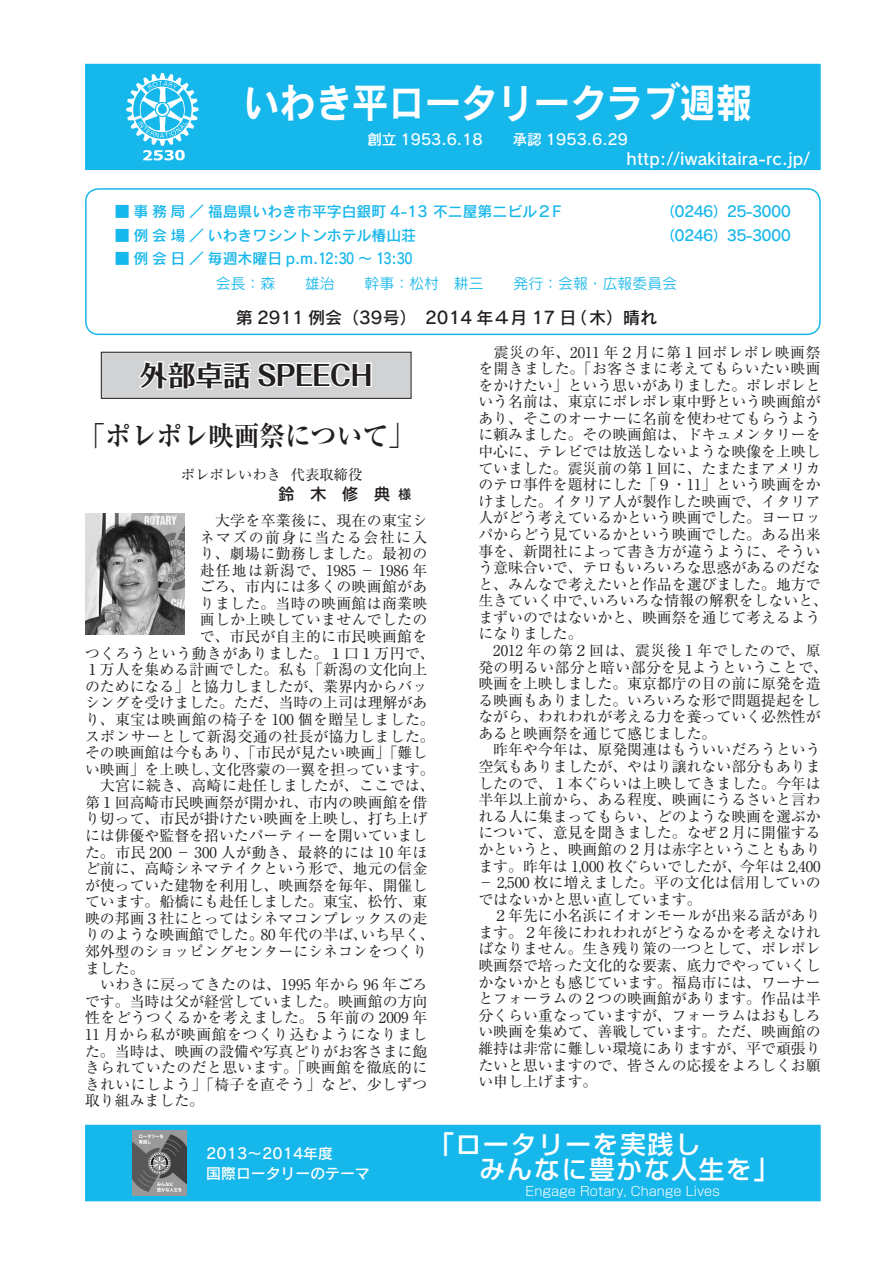
<style>
.page{position:relative;width:893px;height:1263px;background:#fff}
.page>*{position:absolute;margin:0;border:0;box-sizing:border-box;transform-origin:0 0}
.t1{font:40.35px "Rodin Pro B";color:#fff;scale:.9 1}
.t2{font:700 27.6px "Ryumin Pr 6";letter-spacing:-.01em;color:#231f20;scale:.94 1}
.t3{font:700 27.6px "Folk Pro";color:#231f20}
.t4{font:500 25.5px/25px "Shin Go Pr 6 N";letter-spacing:.075em;color:#fff}
.t5{font:16.95px "Rodin Pro DB";color:#231f20}
.t6{font:16.5px "Rodin Pro DB";letter-spacing:.01em;color:#fff}
.t7{font:500 15.9px "Shin M Go Pr 6 N";color:#231f20}
.t8{font:14.85px/16.6px "Ryumin Pr 6 N";color:#231f20}
.t9{font:14.85px "Ryumin Pr 6 N";letter-spacing:.025em;color:#231f20}
.t10{font:14.85px "Ryumin Pr 6 N";letter-spacing:.02em;color:#231f20}
.t11{font:14.85px "Rodin Pro DB";color:#16b7eb}
.t12{font:14.85px "Ryumin Pr 6 N";letter-spacing:.03em;color:#231f20}
.t13{font:14.85px/19.2px "Rodin Pro DB";color:#fff}
.t14{font:14.85px "Ryumin Pr 6 N";letter-spacing:.04em;color:#231f20}
.t15{font:14.85px "Rodin Pro M";color:#16b7eb}
.t16{font:14.85px/23.4px "Rodin Pro DB";letter-spacing:-.05em;color:#16b7eb}
.t17{font:14.85px "Ryumin Pr 6 N";letter-spacing:.035em;color:#231f20}
.t18{font:14.85px "Ryumin Pr 6 N";letter-spacing:.1em;color:#231f20}
.t19{font:14.4px "Ryumin Pr 6";color:#231f20}
.t20{font:300 12.75px "Shin Go Pr 6 N";color:#fff}
.s1{font-size:12.75px}
</style>
<div class="page">
<div style="left:85px;top:64px;width:736px;height:106px;background:#16b7eb"></div>
<div style="left:85px;top:1125px;width:736px;height:76px;background:#16b7eb"></div>
<div style="left:85px;top:188px;width:736px;height:147px;border:1px solid #16b7eb;border-radius:13px"></div>
<img style="left:126px;top:73px;width:73px;height:88px">
<img style="left:132px;top:1130px;width:55px;height:66px">
<div style="left:101px;top:352px;width:310px;height:46px;background:#d1d2d4"></div>
<svg style="left:139px;top:360px;width:233px;height:30px"></svg>
<div style="left:101px;top:352px;width:310px;height:47px;border:1px solid #231f20"></div>
<img style="left:85px;top:513px;width:100px;height:122px">
<h1 class="t1" style="left:243px;top:76px;width:567px">いわき平ロータリークラブ週報</h1>
<p class="t13" style="left:367px;top:129px;width:263px">創立 1953.6.18　　承認 1953.6.29</p>
<p class="t11" style="left:115px;top:202px;width:448px">■ 事務局／福島県いわき市平字白銀町 4-13 不二屋第二ビル２F</p>
<p class="t11" style="left:115px;top:225px;width:303px">■ 例会場／いわきワシントンホテル椿山荘</p>
<p class="t11" style="left:115px;top:248px;width:299px">■ 例会日／毎週木曜日 p.m.12:30 ～ 13:30</p>
<p class="t6" style="left:627px;top:147px;width:185px">http://iwakitaira-rc.jp/</p>
<p class="t16" style="left:660px;top:199px;width:132px">（0246）25-3000（0246）35-3000</p>
<p class="t15" style="left:216px;top:274px;width:463px">会長：森　　雄治　　幹事：松村　耕三　　発行：会報・広報委員会</p>
<p class="t5" style="left:236px;top:306px;width:423px">第 2911 例会（39号）　2014 年４月 17 日（木）晴れ</p>
<h2 class="t3" style="left:140px;top:352px;width:234px">外部卓話 SPEECH</h2>
<h2 class="t2" style="left:79px;top:414px;width:357px">「ポレポレ映画祭について」</h2>
<p class="t19" style="left:181px;top:463px;width:183px">ポレポレいわき 代表取締役</p>
<p class="t7" style="left:279px;top:481px;width:134px">鈴　木　修　典 <span class="s1">様</span></p>
<p class="t10" style="left:200px;top:509px;width:229px">　大学を卒業後に、現在の東宝シ</p>
<p class="t18" style="left:200px;top:525px;width:229px">ネマズの前身に当たる会社に入</p>
<p class="t9" style="left:200px;top:542px;width:229px">り、劇場に勤務しました。最初の</p>
<p class="t14" style="left:200px;top:558px;width:229px">赴任地は新潟で、1985 － 1986 年</p>
<p class="t10" style="left:200px;top:575px;width:229px">ごろ、市内には多くの映画館があ</p>
<p class="t10" style="left:200px;top:592px;width:229px">りました。当時の映画館は商業映</p>
<p class="t10" style="left:200px;top:608px;width:229px">画しか上映していませんでしたの</p>
<p class="t10" style="left:200px;top:625px;width:229px">で、市民が自主的に市民映画館を</p>
<p class="t9" style="left:85px;top:641px;width:351px">つくろうという動きがありました。１口１万円で、</p>
<p class="t8" style="left:85px;top:660px;width:344px">１万人を集める計画でした。私も「新潟の文化向上</p>
<p class="t8" style="left:85px;top:677px;width:344px">のためになる」と協力しましたが、業界内からバッ</p>
<p class="t8" style="left:85px;top:694px;width:344px">シングを受けました。ただ、当時の上司は理解があ</p>
<p class="t12" style="left:85px;top:708px;width:351px">り、東宝は映画館の椅子を 100 個を贈呈しました。</p>
<p class="t9" style="left:85px;top:724px;width:351px">スポンサーとして新潟交通の社長が協力しました。</p>
<p class="t8" style="left:85px;top:743px;width:344px">その映画館は今もあり、「市民が見たい映画」「難し</p>
<p class="t8" style="left:85px;top:760px;width:351px">い映画」を上映し、文化啓蒙の一翼を担っています。</p>
<p class="t9" style="left:85px;top:774px;width:351px">　大宮に続き、高崎に赴任しましたが、ここでは、</p>
<p class="t8" style="left:85px;top:793px;width:344px">第１回高崎市民映画祭が開かれ、市内の映画館を借</p>
<p class="t8" style="left:85px;top:810px;width:344px">り切って、市民が掛けたい映画を上映し、打ち上げ</p>
<p class="t8" style="left:85px;top:826px;width:344px">には俳優や監督を招いたパーティーを開いていまし</p>
<p class="t14" style="left:85px;top:840px;width:344px">た。市民 200 － 300 人が動き、最終的には 10 年ほ</p>
<p class="t8" style="left:85px;top:859px;width:344px">ど前に、高崎シネマテイクという形で、地元の信金</p>
<p class="t8" style="left:85px;top:876px;width:344px">が使っていた建物を利用し、映画祭を毎年、開催し</p>
<p class="t8" style="left:85px;top:893px;width:344px">ています。船橋にも赴任しました。東宝、松竹、東</p>
<p class="t8" style="left:85px;top:909px;width:344px">映の邦画３社にとってはシネマコンプレックスの走</p>
<p class="t8" style="left:85px;top:926px;width:351px">りのような映画館でした。80 年代の半ば、いち早く、</p>
<p class="t8" style="left:85px;top:942px;width:344px">郊外型のショッピングセンターにシネコンをつくり</p>
<p class="t8" style="left:85px;top:959px;width:61px">ました。</p>
<p class="t8" style="left:85px;top:975px;width:344px">　いわきに戻ってきたのは、1995 年から 96 年ごろ</p>
<p class="t8" style="left:85px;top:992px;width:344px">です。当時は父が経営していました。映画館の方向</p>
<p class="t12" style="left:85px;top:1006px;width:344px">性をどうつくるかを考えました。５年前の 2009 年</p>
<p class="t17" style="left:85px;top:1023px;width:344px">11 月から私が映画館をつくり込むようになりまし</p>
<p class="t8" style="left:85px;top:1042px;width:344px">た。当時は、映画の設備や写真どりがお客さまに飽</p>
<p class="t9" style="left:85px;top:1056px;width:344px">きられていたのだと思います。「映画館を徹底的に</p>
<p class="t9" style="left:85px;top:1072px;width:344px">きれいにしよう」「椅子を直そう」など、少しずつ</p>
<p class="t8" style="left:85px;top:1091px;width:121px">取り組みました。</p>
<p class="t13" style="left:206px;top:1143px;width:165px">2013～2014年度<br>国際ロータリーのテーマ</p>
<p class="t8" style="left:478px;top:343px;width:351px">　震災の年、2011 年２月に第１回ポレポレ映画祭を開きました。「お客さまに考えてもらいたい映画をかけたい」という思いがありました。ポレポレという名前は、東京にポレポレ東中野という映画館があり、そこのオーナーに名前を使わせてもらうように頼みました。その映画館は、ドキュメンタリーを中心に、テレビでは放送しないような映像を上映していました。震災前の第１回に、たまたまアメリカのテロ事件を題材にした「９・11」という映画をかけました。イタリア人が製作した映画で、イタリア人がどう考えているかという映画でした。ヨーロッパからどう見ているかという映画でした。ある出来事を、新聞社によって書き方が違うように、そういう意味合いで、テロもいろいろな思惑があるのだなと、みんなで考えたいと作品を選びました。地方で生きていく中で、いろいろな情報の解釈をしないと、まずいのではないかと、映画祭を通じて考えるようになりました。<br>　2012 年の第２回は、震災後１年でしたので、原発の明るい部分と暗い部分を見ようということで、映画を上映しました。東京都庁の目の前に原発を造る映画もありました。いろいろな形で問題提起をしながら、われわれが考える力を養っていく必然性があると映画祭を通じて感じました。<br>　昨年や今年は、原発関連はもういいだろうという空気もありましたが、やはり譲れない部分もありましたので、１本ぐらいは上映してきました。今年は半年以上前から、ある程度、映画にうるさいと言われる人に集まってもらい、どのような映画を選ぶかについて、意見を聞きました。なぜ２月に開催するかというと、映画館の２月は赤字ということもあります。昨年は 1,000 枚ぐらいでしたが、今年は 2,400－ 2,500 枚に増えました。平の文化は信用していのではないかと思い直しています。<br>　２年先に小名浜にイオンモールが出来る話があります。２年後にわれわれがどうなるかを考えなければなりません。生き残り策の一つとして、ポレポレ映画祭で培った文化的な要素、底力でやっていくしかないかとも感じています。福島市には、ワーナーとフォーラムの２つの映画館があります。作品は半分くらい重なっていますが、フォーラムはおもしろい映画を集めて、善戦しています。ただ、映画館の維持は非常に難しい環境にありますが、平で頑張りたいと思いますので、皆さんの応援をよろしくお願い申し上げます。</p>
<h3 class="t4" style="left:441px;top:1130px;width:340px;text-indent:-13px">「ロータリーを実践し<br>　みんなに豊かな人生を」</h3>
<p class="t20" style="left:526px;top:1180px;width:196px">Engage Rotary, Change Lives</p>
</div>
